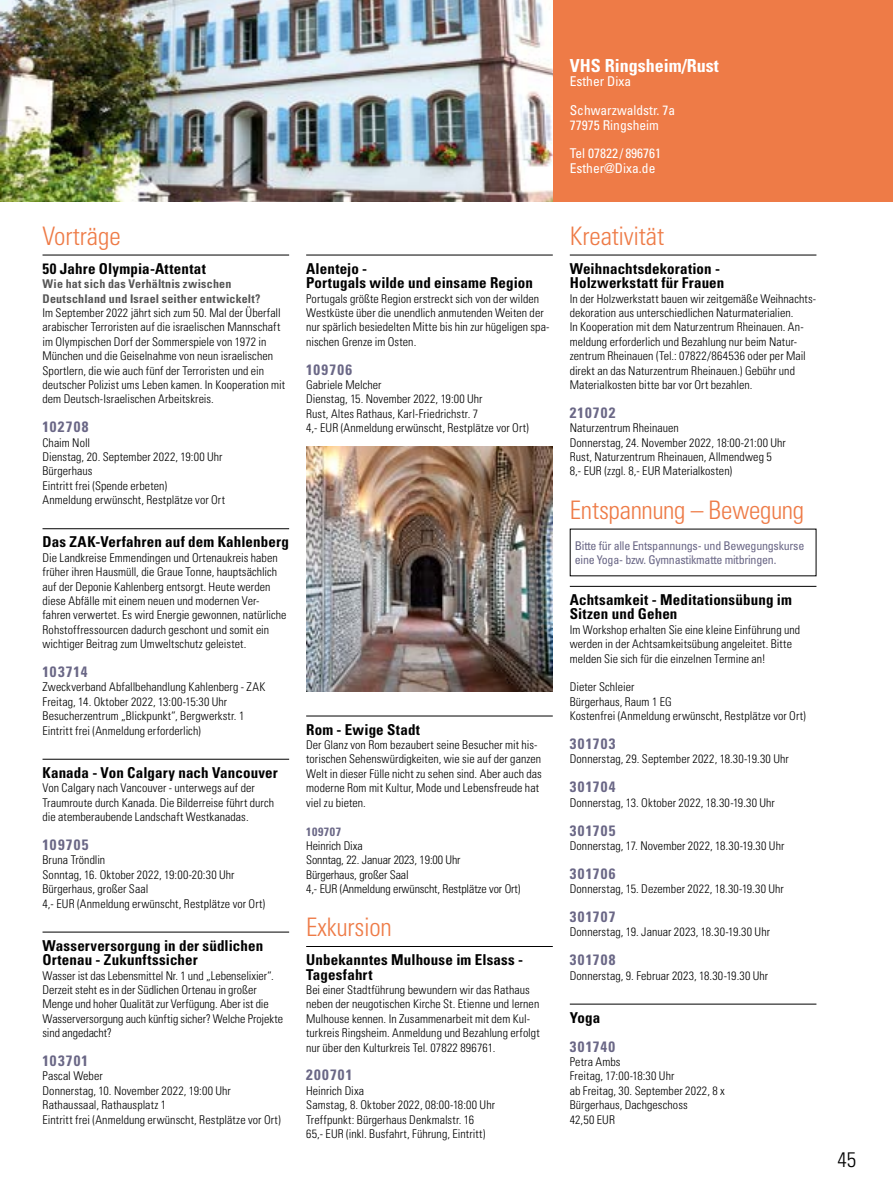
<style>
.page{position:relative;width:893px;height:1191px;background:#fff}
.page>*{position:absolute;margin:0;border:0;box-sizing:border-box;transform-origin:0 0}
.t1{font:300 condensed 25.5px "Univers LT Std";letter-spacing:-.01em;color:#ee7b47}
.t2{font:300 condensed 21px "Univers LT Std";color:#000}
.t3{font:700 condensed 18px "Univers LT Std";color:#fff}
.t4{font:700 condensed 15px/14.4px "Univers LT Std";letter-spacing:.01em;color:#000}
.t5{font:700 condensed 15px "Univers LT Std";letter-spacing:.08em;color:#6a6786}
.t6{font:condensed 13.5px/28.8px "Univers LT Std";color:#fff}
.t7{font:300 condensed 12px/14.4px "Univers LT Std";letter-spacing:.005em;color:#000}
.t8{font:condensed 12px/14.4px "Univers LT Std";letter-spacing:-.02em;color:#6a6786}
.t9{font:700 condensed 12px/14.4px "Univers LT Std";letter-spacing:.015em;color:#565656}
.t10{font:700 condensed 12px "Univers LT Std";letter-spacing:.05em;color:#6a6786}
</style>
<div class="page">
<div style="left:553px;top:0;width:340px;height:202px;background:#ee7b47"></div>
<img style="left:0;top:0;width:553px;height:202px">
<hr style="left:43px;top:255px;width:246px;height:1px;background:#000">
<hr style="left:43px;top:528px;width:246px;height:1px;background:#000">
<hr style="left:43px;top:759px;width:246px;height:1px;background:#000">
<hr style="left:43px;top:931px;width:246px;height:1px;background:#000">
<hr style="left:306px;top:255px;width:247px;height:1px;background:#000">
<hr style="left:306px;top:715px;width:247px;height:1px;background:#000">
<hr style="left:306px;top:946px;width:247px;height:1px;background:#000">
<img style="left:306px;top:446px;width:247px;height:245px">
<hr style="left:570px;top:255px;width:246px;height:1px;background:#000">
<hr style="left:570px;top:586px;width:246px;height:1px;background:#000">
<hr style="left:570px;top:1003px;width:246px;height:1px;background:#000">
<svg style="left:569px;top:528px;width:248px;height:48px"></svg>
<h3 class="t3" style="left:570px;top:55px;width:151px">VHS Ringsheim/Rust</h3>
<p class="t6" style="left:570px;top:67px;width:107px">Esther Dixa<br>Schwarzwaldstr. 7a</p>
<p class="t6" style="left:570px;top:110px;width:93px">77975 Ringsheim<br>Tel 07822 / 896761</p>
<p class="t6" style="left:570px;top:153px;width:87px">Esther@Dixa.de</p>
<h1 class="t1" style="left:43px;top:221px;width:80px">Vorträge</h1>
<p class="t4" style="left:43px;top:261px;width:165px">50 Jahre Olympia-Attentat</p>
<p class="t9" style="left:43px;top:276px;width:220px">Wie hat sich das Verhältnis zwischen<br>Deutschland und Israel seither entwickelt?</p>
<p class="t7" style="left:43px;top:305px;width:244px">Im September 2022 jährt sich zum 50. Mal der Überfall arabischer Terroristen auf die israelischen Mannschaft im Olympischen Dorf der Sommerspiele von 1972 in München und die Geiselnahme von neun israelischen Sportlern, die wie auch fünf der Terroristen und ein deutscher Polizist ums Leben kamen. In Kooperation mit dem Deutsch-Israelischen Arbeitskreis.</p>
<p class="t5" style="left:43px;top:417px;width:47px">102708</p>
<p class="t7" style="left:43px;top:435px;width:184px">Chaim Noll<br>Dienstag, 20. September 2022, 19:00 Uhr<br>Bürgerhaus<br>Eintritt frei (Spende erbeten)<br>Anmeldung erwünscht, Restplätze vor Ort</p>
<p class="t4" style="left:43px;top:535px;width:248px">Das ZAK-Verfahren auf dem Kahlenberg</p>
<p class="t7" style="left:43px;top:550px;width:246px">Die Landkreise Emmendingen und Ortenaukreis haben früher ihren Hausmüll, die Graue Tonne, hauptsächlich auf der Deponie Kahlenberg entsorgt. Heute werden diese Abfälle mit einem neuen und modernen Ver&shy;fahren verwertet. Es wird Energie gewonnen, natürliche Rohstoffressourcen dadurch geschont und somit ein wichtiger Beitrag zum Umweltschutz geleistet.</p>
<p class="t5" style="left:43px;top:662px;width:47px">103714</p>
<p class="t7" style="left:43px;top:680px;width:224px">Zweckverband Abfallbehandlung Kahlenberg - ZAK Freitag, 14. Oktober 2022, 13:00-15:30 Uhr Besucherzentrum „Blickpunkt“, Bergwerkstr. 1<br>Eintritt frei (Anmeldung erforderlich)</p>
<p class="t4" style="left:43px;top:765px;width:237px">Kanada - Von Calgary nach Vancouver</p>
<p class="t7" style="left:43px;top:781px;width:233px">Von Calgary nach Vancouver - unterwegs auf der<br>Traumroute durch Kanada. Die Bilderreise führt durch die atemberaubende Landschaft Westkanadas.</p>
<p class="t5" style="left:43px;top:835px;width:47px">109705</p>
<p class="t7" style="left:43px;top:853px;width:224px">Bruna Tröndlin<br>Sonntag, 16. Oktober 2022, 19:00-20:30 Uhr Bürgerhaus, großer Saal<br>4,- EUR (Anmeldung erwünscht, Restplätze vor Ort)</p>
<p class="t4" style="left:43px;top:938px;width:222px">Wasserversorgung in der südlichen<br>Ortenau - Zukunftssicher</p>
<p class="t7" style="left:43px;top:968px;width:242px">Wasser ist das Lebensmittel Nr. 1 und „Lebenselixier“.<br>Derzeit steht es in der Südlichen Ortenau in großer Menge und hoher Qualität zur Verfügung. Aber ist die Wasserversorgung auch künftig sicher? Welche Projekte sind angedacht?</p>
<p class="t5" style="left:43px;top:1051px;width:47px">103701</p>
<p class="t7" style="left:43px;top:1069px;width:240px">Pascal Weber<br>Donnerstag, 10. November 2022, 19:00 Uhr Rathaussaal, Rathausplatz 1<br>Eintritt frei (Anmeldung erwünscht, Restplätze vor Ort)</p>
<p class="t4" style="left:306px;top:261px;width:228px">Alentejo -<br>Portugals wilde und einsame Region</p>
<p class="t7" style="left:306px;top:291px;width:245px">Portugals größte Region erstreckt sich von der wilden Westküste über die unendlich anmutenden Weiten der nur spärlich besiedelten Mitte bis hin zur hügeligen spa&shy;nischen Grenze im Osten.</p>
<p class="t5" style="left:306px;top:360px;width:47px">109706</p>
<p class="t7" style="left:306px;top:377px;width:224px">Gabriele Melcher<br>Dienstag, 15. November 2022, 19:00 Uhr<br>Rust, Altes Rathaus, Karl-Friedrichstr. 7<br>4,- EUR (Anmeldung erwünscht, Restplätze vor Ort)</p>
<p class="t4" style="left:306px;top:722px;width:115px">Rom - Ewige Stadt</p>
<p class="t7" style="left:306px;top:737px;width:237px">Der Glanz von Rom bezaubert seine Besucher mit his&shy;torischen Sehenswürdigkeiten, wie sie auf der ganzen Welt in dieser Fülle nicht zu sehen sind. Aber auch das moderne Rom mit Kultur, Mode und Lebensfreude hat viel zu bieten.</p>
<p class="t10" style="left:306px;top:824px;width:36px">109707</p>
<p class="t7" style="left:306px;top:838px;width:216px">Heinrich Dixa<br>Sonntag, 22. Januar 2023, 19:00 Uhr<br>Bürgerhaus, großer Saal<br>4,- EUR (Anmeldung erwünscht, Restplätze vor Ort)</p>
<h1 class="t1" style="left:306px;top:912px;width:87px">Exkursion</h1>
<p class="t4" style="left:306px;top:952px;width:219px">Unbekanntes Mulhouse im Elsass -<br>Tagesfahrt</p>
<p class="t7" style="left:306px;top:982px;width:235px">Bei einer Stadtführung bewundern wir das Rathaus neben der neugotischen Kirche St. Etienne und lernen Mulhouse kennen. In Zusammenarbeit mit dem Kul&shy;turkreis Ringsheim. Anmeldung und Bezahlung erfolgt nur über den Kulturkreis Tel. 07822 896761.</p>
<p class="t5" style="left:306px;top:1065px;width:48px">200701</p>
<p class="t7" style="left:306px;top:1083px;width:190px">Heinrich Dixa<br>Samstag, 8. Oktober 2022, 08:00-18:00 Uhr Treffpunkt: Bürgerhaus Denkmalstr. 16<br>65,- EUR (inkl. Busfahrt, Führung, Eintritt)</p>
<h1 class="t1" style="left:570px;top:221px;width:96px">Kreativität</h1>
<p class="t4" style="left:570px;top:261px;width:156px">Weihnachtsdekoration -<br>Holzwerkstatt für Frauen</p>
<p class="t7" style="left:570px;top:291px;width:248px">In der Holzwerkstatt bauen wir zeitgemäße Weihnachts&shy;dekoration aus unterschiedlichen Naturmaterialien.<br>In Kooperation mit dem Naturzentrum Rheinauen. An&shy;meldung erforderlich und Bezahlung nur beim Natur&shy;zentrum Rheinauen (Tel.: 07822/864536 oder per Mail direkt an das Naturzentrum Rheinauen.) Gebühr und Materialkosten bitte bar vor Ort bezahlen.</p>
<p class="t5" style="left:570px;top:403px;width:47px">210702</p>
<p class="t7" style="left:570px;top:421px;width:218px">Naturzentrum Rheinauen<br>Donnerstag, 24. November 2022, 18:00-21:00 Uhr Rust, Naturzentrum Rheinauen, Allmendweg 5<br>8,- EUR (zzgl. 8,- EUR Materialkosten)</p>
<h1 class="t1" style="left:570px;top:494px;width:236px">Entspannung – Bewegung</h1>
<p class="t8" style="left:575px;top:538px;width:231px">Bitte für alle Entspannungs- und Bewegungskurse eine Yoga- bzw. Gymnastikmatte mitbringen.</p>
<p class="t4" style="left:570px;top:592px;width:224px">Achtsamkeit - Meditationsübung im<br>Sitzen und Gehen</p>
<p class="t7" style="left:570px;top:622px;width:232px">Im Workshop erhalten Sie eine kleine Einführung und werden in der Achtsamkeitsübung angeleitet. Bitte melden Sie sich für die einzelnen Termine an!</p>
<p class="t7" style="left:570px;top:680px;width:238px">Dieter Schleier<br>Bürgerhaus, Raum 1 EG<br>Kostenfrei (Anmeldung erwünscht, Restplätze vor Ort)</p>
<p class="t5" style="left:570px;top:734px;width:47px">301703</p>
<p class="t7" style="left:570px;top:752px;width:221px">Donnerstag, 29. September 2022, 18.30-19.30 Uhr</p>
<p class="t5" style="left:570px;top:777px;width:47px">301704</p>
<p class="t7" style="left:570px;top:795px;width:207px">Donnerstag, 13. Oktober 2022, 18.30-19.30 Uhr</p>
<p class="t5" style="left:570px;top:821px;width:47px">301705</p>
<p class="t7" style="left:570px;top:838px;width:216px">Donnerstag, 17. November 2022, 18.30-19.30 Uhr</p>
<p class="t5" style="left:570px;top:864px;width:47px">301706</p>
<p class="t7" style="left:570px;top:881px;width:216px">Donnerstag, 15. Dezember 2022, 18.30-19.30 Uhr</p>
<p class="t5" style="left:570px;top:907px;width:47px">301707</p>
<p class="t7" style="left:570px;top:925px;width:202px">Donnerstag, 19. Januar 2023, 18.30-19.30 Uhr</p>
<p class="t5" style="left:570px;top:950px;width:47px">301708</p>
<p class="t7" style="left:570px;top:968px;width:200px">Donnerstag, 9. Februar 2023, 18.30-19.30 Uhr</p>
<p class="t4" style="left:570px;top:1010px;width:32px">Yoga</p>
<p class="t5" style="left:570px;top:1037px;width:47px">301740</p>
<p class="t7" style="left:570px;top:1054px;width:157px">Petra Ambs<br>Freitag, 17:00-18:30 Uhr<br>ab Freitag, 30. September 2022, 8 x<br>Bürgerhaus, Dachgeschoss<br>42,50 EUR</p>
<h2 class="t2" style="left:837px;top:1146px;width:20px">45</h2>
</div>
